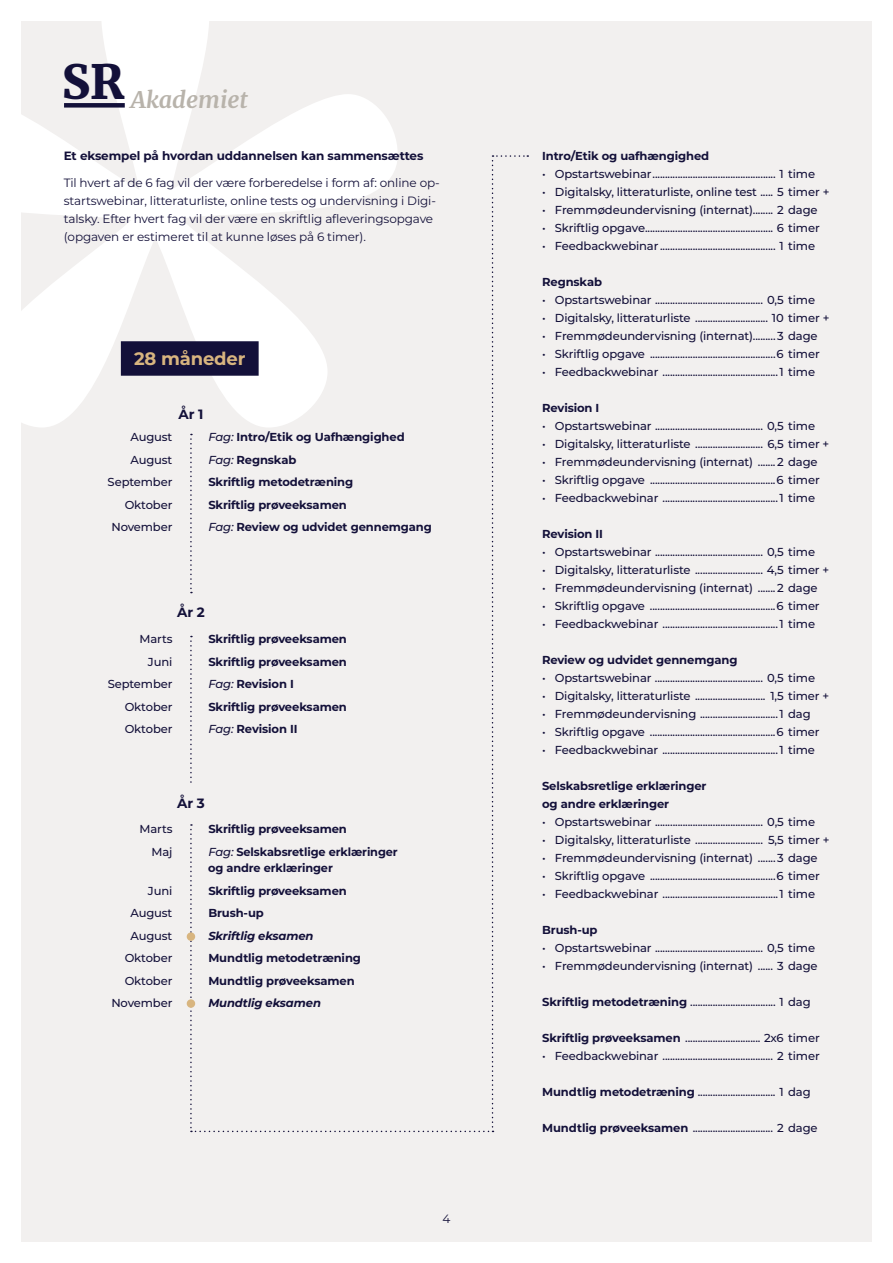
<style>
.page{position:relative;width:893px;height:1263px;background:#fff}
.page>*{position:absolute;margin:0;border:0;box-sizing:border-box;transform-origin:0 0}
.t1{font:italic 700 23.1px "Merriweather";color:#b8b3ab}
.t2{font:700 18px "Montserrat";letter-spacing:-.01em;color:#d8b57f}
.t3{font:700 13.5px "Montserrat";color:#131039}
.t4{font:12px/18px "Montserrat";letter-spacing:-.01em;color:#131039}
.t5{font:700 12px "Montserrat";letter-spacing:-.01em;color:#131039}
.t6{font:500 11.55px "Montserrat";letter-spacing:-.01em;color:#131039}
.t7{font:700 11.55px/16.5px "Montserrat";letter-spacing:-.01em;color:#131039}
.t8{font:italic 700 11.55px "Montserrat";letter-spacing:-.01em;color:#131039}
.s1{font-weight:500;font-style:italic}
.s2{font-weight:700}
</style>
<div class="page">
<div style="left:21px;top:21px;width:851px;height:1221px;background:#f2f0ef"></div>
<svg style="left:21px;top:21px;width:377px;height:406px"></svg>
<svg style="left:121px;top:155px;width:407px;height:977px"></svg>
<div style="left:64px;top:103px;width:61px;height:5px;background:#131039"></div>
<div style="left:187px;top:932px;width:8px;height:9px;background:#d8b57f;border-radius:50%"></div>
<div style="left:187px;top:999px;width:8px;height:9px;background:#d8b57f;border-radius:50%"></div>
<h1 class="t1" style="left:62px;top:83px;width:187px"><sup>SR</sup> Akademiet</h1>
<p class="t5" style="left:64px;top:148px;width:361px">Et eksempel på hvordan uddannelsen kan sammensættes</p>
<p class="t4" style="left:64px;top:173px;width:378px">Til hvert af de 6 fag vil der være forberedelse i form af: online op&shy;startswebinar, litteraturliste, online tests og undervisning i Digi&shy;talsky. Efter hvert fag vil der være en skriftlig afleveringsopgave (opgaven er estimeret til at kunne løses på 6 timer).</p>
<h2 class="t2" style="left:134px;top:345px;width:113px">28 måneder</h2>
<p class="t3" style="left:179px;top:405px;width:26px">År 1</p>
<p class="t6" style="left:130px;top:429px;width:43px">August</p>
<p class="t7" style="left:208px;top:428px;width:198px"><span class="s1">Fag:</span> Intro/Etik og Uafhængighed</p>
<p class="t6" style="left:130px;top:452px;width:43px">August</p>
<p class="t7" style="left:208px;top:451px;width:90px"><span class="s1">Fag:</span> Regnskab</p>
<p class="t6" style="left:108px;top:474px;width:66px">September</p>
<p class="t7" style="left:208px;top:473px;width:146px">Skriftlig metodetræning</p>
<p class="t6" style="left:125px;top:497px;width:49px">Oktober</p>
<p class="t7" style="left:208px;top:496px;width:140px">Skriftlig prøveeksamen</p>
<p class="t6" style="left:111px;top:519px;width:63px">November</p>
<p class="t7" style="left:208px;top:518px;width:225px"><span class="s1">Fag:</span> Review og udvidet gennemgang</p>
<p class="t3" style="left:177px;top:603px;width:29px">År 2</p>
<p class="t6" style="left:139px;top:631px;width:34px">Marts</p>
<p class="t7" style="left:208px;top:630px;width:140px">Skriftlig prøveeksamen</p>
<p class="t6" style="left:148px;top:653px;width:26px">Juni</p>
<p class="t7" style="left:208px;top:653px;width:140px">Skriftlig prøveeksamen</p>
<p class="t6" style="left:108px;top:676px;width:66px">September</p>
<p class="t7" style="left:208px;top:675px;width:87px"><span class="s1">Fag:</span> Revision I</p>
<p class="t6" style="left:125px;top:698px;width:49px">Oktober</p>
<p class="t7" style="left:208px;top:698px;width:140px">Skriftlig prøveeksamen</p>
<p class="t6" style="left:125px;top:721px;width:49px">Oktober</p>
<p class="t7" style="left:208px;top:720px;width:91px"><span class="s1">Fag:</span> Revision II</p>
<p class="t3" style="left:177px;top:793px;width:29px">År 3</p>
<p class="t6" style="left:139px;top:821px;width:34px">Marts</p>
<p class="t7" style="left:208px;top:820px;width:140px">Skriftlig prøveeksamen</p>
<p class="t6" style="left:151px;top:844px;width:23px">Maj</p>
<p class="t7" style="left:208px;top:843px;width:191px"><span class="s1">Fag:</span> Selskabsretlige erklæringer og andre erklæringer</p>
<p class="t6" style="left:148px;top:883px;width:26px">Juni</p>
<p class="t7" style="left:208px;top:882px;width:140px">Skriftlig prøveeksamen</p>
<p class="t6" style="left:130px;top:905px;width:43px">August</p>
<p class="t7" style="left:208px;top:904px;width:57px">Brush-up</p>
<p class="t6" style="left:130px;top:928px;width:43px">August</p>
<p class="t8" style="left:208px;top:928px;width:107px">Skriftlig eksamen</p>
<p class="t6" style="left:125px;top:950px;width:49px">Oktober</p>
<p class="t7" style="left:208px;top:949px;width:154px">Mundtlig metodetræning</p>
<p class="t6" style="left:125px;top:973px;width:49px">Oktober</p>
<p class="t7" style="left:208px;top:972px;width:148px">Mundtlig prøveeksamen</p>
<p class="t6" style="left:111px;top:995px;width:63px">November</p>
<p class="t8" style="left:208px;top:995px;width:114px">Mundtlig eksamen</p>
<p class="t4" style="left:442px;top:1209px;width:9px">4</p>
<p class="t7" style="left:542px;top:147px;width:169px">Intro/Etik og uafhængighed</p>
<p class="t6" style="left:542px;top:166px;width:274px">• Opstartswebinar................................................. 1 time</p>
<p class="t6" style="left:542px;top:184px;width:289px">• Digitalsky, litteraturliste, online test ..... 5 timer +</p>
<p class="t6" style="left:542px;top:202px;width:277px">• Fremmødeundervisning (internat)........ 2 dage</p>
<p class="t6" style="left:542px;top:220px;width:279px">• Skriftlig opgave................................................... 6 timer</p>
<p class="t6" style="left:542px;top:238px;width:274px">• Feedbackwebinar .............................................. 1 time</p>
<p class="t7" style="left:542px;top:273px;width:61px">Regnskab</p>
<p class="t6" style="left:542px;top:292px;width:275px">• Opstartswebinar ........................................... 0,5 time</p>
<p class="t6" style="left:542px;top:310px;width:289px">• Digitalsky, litteraturliste ............................. 10 timer +</p>
<p class="t6" style="left:542px;top:328px;width:277px">• Fremmødeundervisning (internat).........3 dage</p>
<p class="t6" style="left:542px;top:346px;width:279px">• Skriftlig opgave ..................................................6 timer</p>
<p class="t6" style="left:542px;top:364px;width:274px">• Feedbackwebinar ..............................................1 time</p>
<p class="t7" style="left:542px;top:399px;width:59px">Revision I</p>
<p class="t6" style="left:542px;top:418px;width:275px">• Opstartswebinar ........................................... 0,5 time</p>
<p class="t6" style="left:542px;top:436px;width:289px">• Digitalsky, litteraturliste ........................... 6,5 timer +</p>
<p class="t6" style="left:542px;top:454px;width:277px">• Fremmødeundervisning (internat) .......2 dage</p>
<p class="t6" style="left:542px;top:472px;width:279px">• Skriftlig opgave ..................................................6 timer</p>
<p class="t6" style="left:542px;top:490px;width:274px">• Feedbackwebinar ..............................................1 time</p>
<p class="t7" style="left:542px;top:525px;width:62px">Revision II</p>
<p class="t6" style="left:542px;top:544px;width:275px">• Opstartswebinar ........................................... 0,5 time</p>
<p class="t6" style="left:542px;top:562px;width:289px">• Digitalsky, litteraturliste ........................... 4,5 timer +</p>
<p class="t6" style="left:542px;top:580px;width:277px">• Fremmødeundervisning (internat) .......2 dage</p>
<p class="t6" style="left:542px;top:598px;width:279px">• Skriftlig opgave ..................................................6 timer</p>
<p class="t6" style="left:542px;top:616px;width:274px">• Feedbackwebinar ..............................................1 time</p>
<p class="t7" style="left:542px;top:651px;width:197px">Review og udvidet gennemgang</p>
<p class="t6" style="left:542px;top:670px;width:275px">• Opstartswebinar ........................................... 0,5 time</p>
<p class="t6" style="left:542px;top:688px;width:289px">• Digitalsky, litteraturliste ............................ 1,5 timer +</p>
<p class="t6" style="left:542px;top:706px;width:270px">• Fremmødeundervisning ...............................1 dag</p>
<p class="t6" style="left:542px;top:724px;width:279px">• Skriftlig opgave ..................................................6 timer</p>
<p class="t6" style="left:542px;top:742px;width:274px">• Feedbackwebinar ..............................................1 time</p>
<p class="t7" style="left:542px;top:777px;width:166px;line-height:17.9px">Selskabsretlige erklæringer og andre erklæringer</p>
<p class="t6" style="left:542px;top:814px;width:275px">• Opstartswebinar ........................................... 0,5 time</p>
<p class="t6" style="left:542px;top:832px;width:289px">• Digitalsky, litteraturliste ........................... 5,5 timer +</p>
<p class="t6" style="left:542px;top:850px;width:277px">• Fremmødeundervisning (internat) .......3 dage</p>
<p class="t6" style="left:542px;top:868px;width:279px">• Skriftlig opgave ..................................................6 timer</p>
<p class="t6" style="left:542px;top:886px;width:274px">• Feedbackwebinar ..............................................1 time</p>
<p class="t7" style="left:542px;top:921px;width:57px">Brush-up</p>
<p class="t6" style="left:542px;top:940px;width:275px">• Opstartswebinar ........................................... 0,5 time</p>
<p class="t6" style="left:542px;top:958px;width:277px">• Fremmødeundervisning (internat) ...... 3 dage</p>
<p class="t6" style="left:542px;top:994px;width:270px"><span class="s2">Skriftlig metodetræning</span> .................................. 1 dag</p>
<p class="t6" style="left:542px;top:1030px;width:279px"><span class="s2">Skriftlig prøveeksamen</span> .............................. 2x6 timer</p>
<p class="t6" style="left:542px;top:1048px;width:279px">• Feedbackwebinar ............................................ 2 timer</p>
<p class="t6" style="left:542px;top:1084px;width:270px"><span class="s2">Mundtlig metodetræning</span> ............................... 1 dag</p>
<p class="t6" style="left:542px;top:1120px;width:277px"><span class="s2">Mundtlig prøveeksamen</span> ................................ 2 dage</p>
</div>
